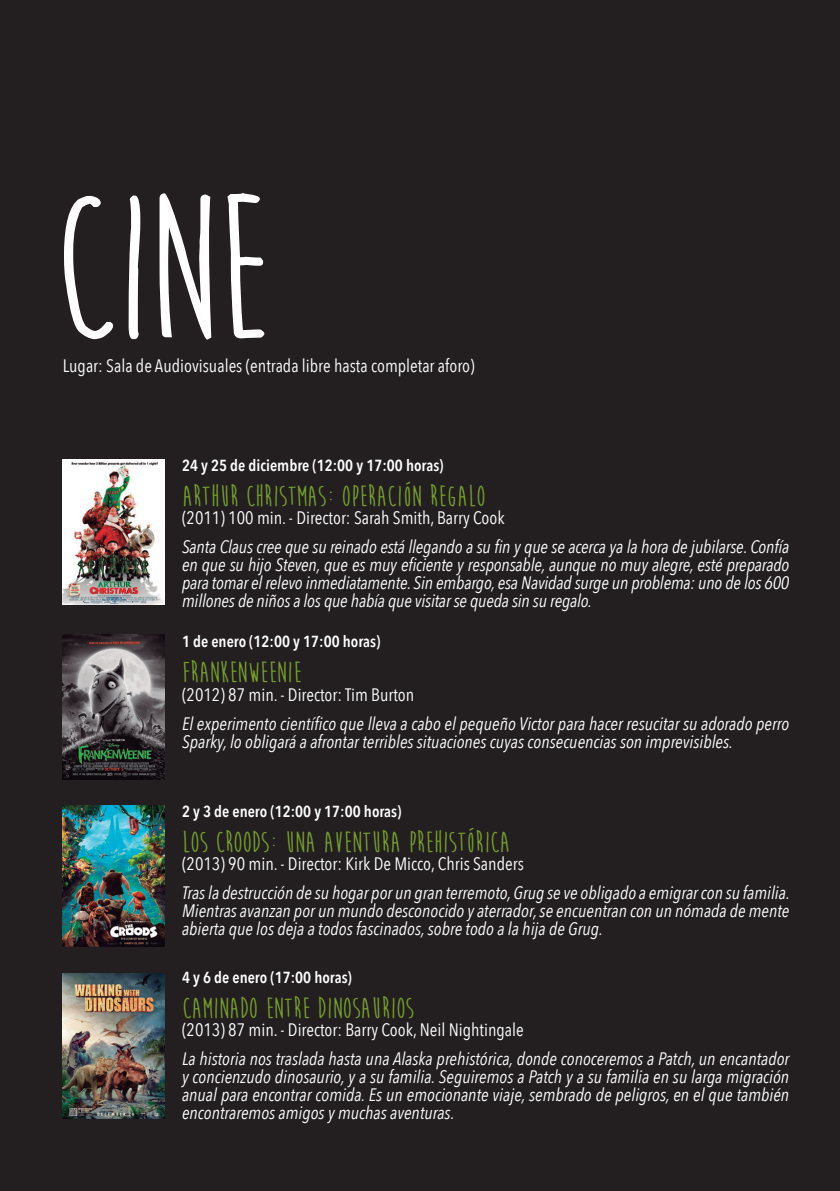
<style>
.page{position:relative;width:840px;height:1191px;background:#fff}
.page>*{position:absolute;margin:0;border:0;box-sizing:border-box;transform-origin:0 0}
.t1{font:700 210px "Moon Flower";color:#fff}
.t2{font:700 30px "Moon Flower";color:#78a22d}
.t3{font:italic 18px/18px "Avenir Next Condensed";color:#fff;text-align:justify}
.t4{font:18px "Avenir Next Condensed";color:#fff}
.t5{font:600 16px "Avenir Next Condensed";color:#fff}
</style>
<div class="page">
<div style="left:0;top:0;width:839px;height:1191px;background:#231f20"></div>
<img style="left:63px;top:459px;width:101px;height:145px">
<img style="left:63px;top:634px;width:101px;height:145px">
<img style="left:63px;top:805px;width:101px;height:141px">
<img style="left:63px;top:973px;width:101px;height:146px">
<h1 class="t1" style="left:51px;top:159px;width:220px">CINE</h1>
<p class="t4" style="left:63px;top:350px;width:413px">Lugar: Sala de Audiovisuales (entrada libre hasta completar aforo)</p>
<p class="t5" style="left:182px;top:451px;width:263px">24 y 25 de diciembre (12:00 y 17:00 horas)</p>
<h2 class="t2" style="left:182px;top:480px;width:305px">ARTHUR CHRISTMAS: OPERACIÓN REGALO</h2>
<p class="t4" style="left:182px;top:502px;width:324px">(2011) 100 min. - Director: Sarah Smith, Barry Cook</p>
<p class="t3" style="left:182px;top:538px;width:608px">Santa Claus cree que su reinado está llegando a su fin y que se acerca ya la hora de jubilarse. Confía en que su hijo Steven, que es muy eficiente y responsable, aunque no muy alegre, esté preparado para tomar el relevo inmediatamente. Sin embargo, esa Navidad surge un problema: uno de los 600 millones de niños a los que había que visitar se queda sin su regalo.</p>
<p class="t5" style="left:182px;top:628px;width:200px">1 de enero (12:00 y 17:00 horas)</p>
<h2 class="t2" style="left:182px;top:657px;width:121px">FRANKENWEENIE</h2>
<p class="t4" style="left:182px;top:679px;width:234px">(2012) 87 min. - Director: Tim Burton</p>
<p class="t3" style="left:182px;top:714px;width:608px">El experimento científico que lleva a cabo el pequeño Victor para hacer resucitar su adorado perro<br>Sparky, lo obligará a afrontar terribles situaciones cuyas consecuencias son imprevisibles.</p>
<p class="t5" style="left:182px;top:797px;width:221px">2 y 3 de enero (12:00 y 17:00 horas)</p>
<h2 class="t2" style="left:182px;top:826px;width:329px">LOS CROODS: UNA AVENTURA PREHISTÓRICA</h2>
<p class="t4" style="left:182px;top:848px;width:343px">(2013) 90 min. - Director: Kirk De Micco, Chris Sanders</p>
<p class="t3" style="left:182px;top:884px;width:609px">Tras la destrucción de su hogar por un gran terremoto, Grug se ve obligado a emigrar con su familia.<br>Mientras avanzan por un mundo desconocido y aterrador, se encuentran con un nómada de mente abierta que los deja a todos fascinados, sobre todo a la hija de Grug.</p>
<p class="t5" style="left:182px;top:963px;width:171px">4 y 6 de enero (17:00 horas)</p>
<h2 class="t2" style="left:182px;top:992px;width:233px">CAMINADO ENTRE DINOSAURIOS</h2>
<p class="t4" style="left:182px;top:1014px;width:343px">(2013) 87 min. - Director: Barry Cook, Neil Nightingale</p>
<p class="t3" style="left:182px;top:1049px;width:608px">La historia nos traslada hasta una Alaska prehistórica, donde conoceremos a Patch, un encantador y concienzudo dinosaurio, y a su familia. Seguiremos a Patch y a su familia en su larga migración anual para encontrar comida. Es un emocionante viaje, sembrado de peligros, en el que también encontraremos amigos y muchas aventuras.</p>
</div>
